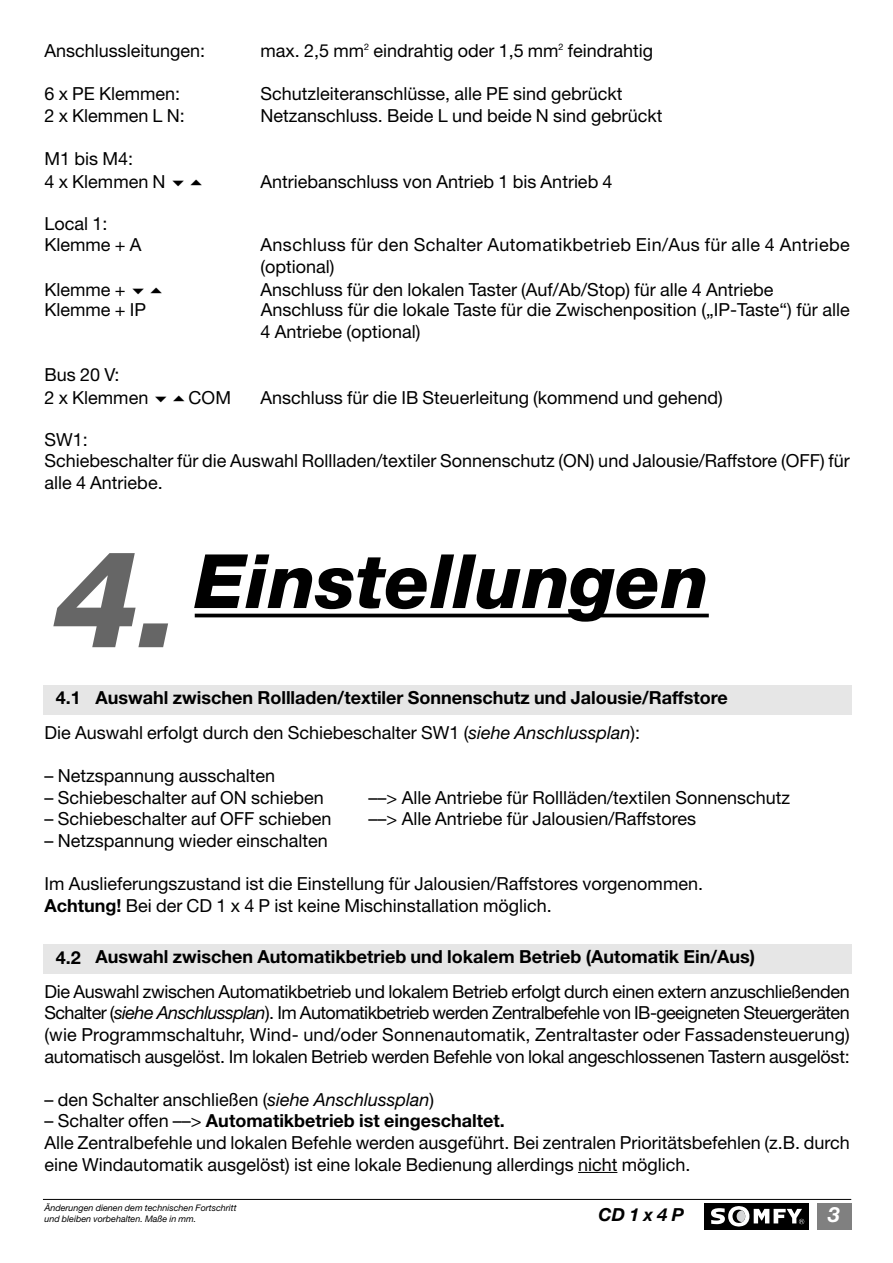
<style>
.page{position:relative;width:893px;height:1263px;background:#fff}
.page>*{position:absolute;margin:0;border:0;box-sizing:border-box;transform-origin:0 0}
.t1{font:italic 800 75px "Helvetica Neue";color:#000}
.t2{font:italic 700 21px "Helvetica Neue";color:#fff}
.t3{font:18px/21.6px "Helvetica Neue";color:#000}
.t4{font:700 18px/34.8px "Helvetica Neue";color:#000}
.t5{font:18px/21.6px "Helvetica Neue";letter-spacing:.02em;color:#000}
.t6{font:italic 700 18px "Helvetica Neue";color:#000}
.t7{font:italic 9px/10.8px "Helvetica Neue";color:#000}
.s1{font-size:135px;color:#666}
.s2{font-weight:400}
.s3{font-weight:400;font-style:italic}
.s4{font-weight:700}
.s5{font-style:italic}
</style>
<div class="page">
<div style="left:703px;top:1203px;width:105px;height:27px;background:#000"></div>
<svg style="left:711px;top:1206px;width:93px;height:21px"></svg>
<hr style="left:43px;top:1199px;width:808px;height:1px;background:#000">
<div style="left:816px;top:1203px;width:35px;height:27px;background:#808080"></div>
<div style="left:43px;top:685px;width:808px;height:30px;background:#e6e6e6"></div>
<div style="left:43px;top:944px;width:808px;height:30px;background:#e6e6e6"></div>
<hr style="left:578px;top:1172px;width:39px;height:1px;background:#000">
<hr style="left:195px;top:614px;width:513px;height:3px;background:#000">
<p class="t3" style="left:44px;top:41px;width:162px">Anschlussleitungen:</p>
<p class="t3" style="left:260px;top:41px;width:394px">max. 2,5 mm<sup>2</sup> eindrahtig oder 1,5 mm<sup>2</sup> feindrahtig</p>
<p class="t3" style="left:44px;top:85px;width:137px">6 x PE Klemmen:</p>
<p class="t3" style="left:260px;top:85px;width:363px">Schutzleiteranschlüsse, alle PE sind gebrückt</p>
<p class="t3" style="left:44px;top:106px;width:142px">2 x Klemmen L N:</p>
<p class="t3" style="left:260px;top:106px;width:403px">Netzanschluss. Beide L und beide N sind gebrückt</p>
<p class="t3" style="left:44px;top:149px;width:123px;line-height:23.1px">M1 bis M4:<br>4 x Klemmen N</p>
<p class="t3" style="left:260px;top:173px;width:353px">Antriebanschluss von Antrieb 1 bis Antrieb 4</p>
<p class="t3" style="left:44px;top:214px;width:98px">Local 1:<br>Klemme + A</p>
<p class="t5" style="left:260px;top:236px;width:590px">Anschluss für den Schalter Automatikbetrieb Ein/Aus für alle 4 Antriebe (optional)</p>
<p class="t3" style="left:44px;top:281px;width:83px">Klemme +</p>
<p class="t3" style="left:260px;top:281px;width:514px">Anschluss für den lokalen Taster (Auf/Ab/Stop) für alle 4 Antriebe</p>
<p class="t3" style="left:44px;top:301px;width:103px">Klemme + IP</p>
<p class="t3" style="left:260px;top:301px;width:590px">Anschluss für die lokale Taste für die Zwischenposition („IP-Taste“) für alle<br>4 Antriebe (optional)</p>
<p class="t3" style="left:44px;top:365px;width:105px;line-height:23.1px">Bus 20 V:<br>2 x Klemmen</p>
<p class="t3" style="left:189px;top:389px;width:44px">COM</p>
<p class="t3" style="left:260px;top:389px;width:464px">Anschluss für die IB Steuerleitung (kommend und gehend)</p>
<p class="t3" style="left:44px;top:430px;width:806px">SW1:<br>Schiebeschalter für die Auswahl Rollladen/textiler Sonnenschutz (ON) und Jalousie/Raffstore (OFF) für alle 4 Antriebe.</p>
<h1 class="t1" style="left:54px;top:554px;width:656px"><span class="s1">4.</span> Einstellungen</h1>
<p class="t4" style="left:44px;top:682px;width:685px;text-indent:12px">4.1 Auswahl zwischen Rollladen/textiler Sonnenschutz und Jalousie/Raffstore<br><span class="s2">Die Auswahl erfolgt durch den Schiebeschalter SW1 (</span><span class="s3">siehe Anschlussplan</span><span class="s2">):</span></p>
<p class="t3" style="left:44px;top:767px;width:232px">– Netzspannung ausschalten</p>
<p class="t3" style="left:44px;top:788px;width:281px">– Schiebeschalter auf ON schieben</p>
<p class="t3" style="left:368px;top:788px;width:423px">––&gt; Alle Antriebe für Rollläden/textilen Sonnenschutz</p>
<p class="t3" style="left:44px;top:810px;width:288px">– Schiebeschalter auf OFF schieben</p>
<p class="t3" style="left:368px;top:810px;width:329px">––&gt; Alle Antriebe für Jalousien/Raffstores</p>
<p class="t3" style="left:44px;top:831px;width:285px">– Netzspannung wieder einschalten</p>
<p class="t3" style="left:44px;top:875px;width:660px">Im Auslieferungszustand ist die Einstellung für Jalousien/Raffstores vorgenommen.<br><span class="s4">Achtung!</span> Bei der CD 1 x 4 P ist keine Mischinstallation möglich.</p>
<p class="t4" style="left:56px;top:941px;width:700px">4.2 Auswahl zwischen Automatikbetrieb und lokalem Betrieb (Automatik Ein/Aus)</p>
<p class="t3" style="left:44px;top:982px;width:806px;text-align:justify">Die Auswahl zwischen Automatikbetrieb und lokalem Betrieb erfolgt durch einen extern anzuschließenden Schalter (<span class="s5">siehe Anschlussplan</span>). Im Automatikbetrieb werden Zentralbefehle von IB-geeigneten Steuergeräten (wie Programmschaltuhr, Wind- und/oder Sonnenautomatik, Zentraltaster oder Fassadensteuerung) automatisch ausgelöst. Im lokalen Betrieb werden Befehle von lokal angeschlossenen Tastern ausgelöst:</p>
<p class="t3" style="left:44px;top:1090px;width:391px">– den Schalter anschließen (<span class="s5">siehe Anschlussplan</span>)</p>
<p class="t3" style="left:44px;top:1112px;width:806px">– Schalter offen ––&gt; <span class="s4">Automatikbetrieb ist eingeschaltet.<br></span>Alle Zentralbefehle und lokalen Befehle werden ausgeführt. Bei zentralen Prioritätsbefehlen (z.B. durch eine Windautomatik ausgelöst) ist eine lokale Bedienung allerdings nicht möglich.</p>
<p class="t7" style="left:44px;top:1203px;width:194px">Änderungen dienen dem technischen Fortschritt und bleiben vorbehalten. Maße in mm.</p>
<p class="t6" style="left:598px;top:1208px;width:87px">CD 1 x 4 P</p>
<p class="t2" style="left:828px;top:1207px;width:13px">3</p>
</div>
